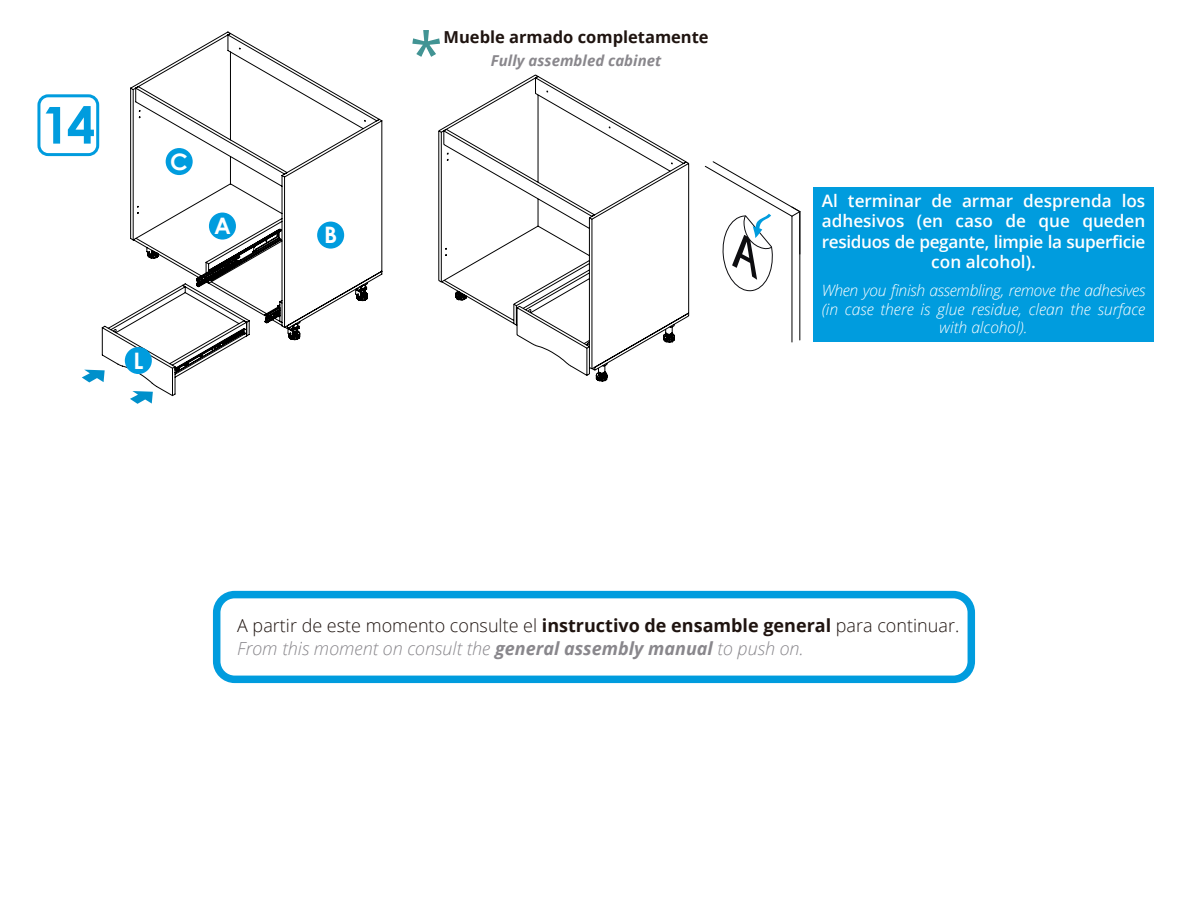
<style>
.page{position:relative;width:1188px;height:918px;background:#fff}
.page>*{position:absolute;margin:0;border:0;box-sizing:border-box;transform-origin:0 0}
.t1{font:700 51px "Century Gothic";color:#009cde}
.t2{font:700 22.65px "Century Gothic";color:#fff}
.t3{font:300 18px/23.1px "Open Sans";color:#1f1410}
.t4{font:600 17.25px/20.2px "Open Sans";color:#fff;text-align:center}
.t5{font:700 16.5px "Open Sans";color:#1f1410}
.t6{font:italic 300 15.6px/18.8px "Open Sans";color:#fff;text-align:center}
.t7{font:italic 700 15px "Open Sans";color:#89878c}
.s1{font-weight:700}
.s2{font-style:italic;color:#89878c}
.s3{font-weight:700;font-style:italic;color:#89878c}
</style>
<div class="page">
<div style="left:37px;top:94px;width:62px;height:62px;border:3px solid #009cde;border-radius:9px"></div>
<svg style="left:101px;top:31px;width:282px;height:366px"></svg>
<svg style="left:130px;top:391px;width:23px;height:13px"></svg>
<svg style="left:82px;top:370px;width:23px;height:12px"></svg>
<div style="left:125px;top:347px;width:27px;height:27px;background:#009cde;border-radius:50%"></div>
<svg style="left:438px;top:74px;width:252px;height:308px"></svg>
<hr style="left:799px;top:212px;width:1px;height:128px;background:#000">
<hr style="left:792px;top:216px;width:1px;height:126px;background:#000">
<svg style="left:704px;top:161px;width:97px;height:132px"></svg>
<div style="left:813px;top:188px;width:341px;height:154px;background:#009cde"></div>
<svg style="left:412px;top:30px;width:28px;height:27px"></svg>
<div style="left:213px;top:591px;width:762px;height:92px;border:8px solid #009cde;border-radius:18px"></div>
<h1 class="t1" style="left:41px;top:86px;width:56px">14</h1>
<p class="t2" style="left:170px;top:144px;width:19px">C</p>
<p class="t2" style="left:214px;top:209px;width:18px">A</p>
<p class="t2" style="left:133px;top:343px;width:12px">L</p>
<p class="t2" style="left:324px;top:218px;width:15px">B</p>
<p class="t5" style="left:444px;top:26px;width:267px">Mueble armado completamente</p>
<p class="t7" style="left:491px;top:50px;width:172px">Fully assembled cabinet</p>
<p class="t4" style="left:822px;top:190px;width:325px">Al terminar de armar desprenda los adhesivos (en caso de que queden residuos de pegante, limpie la superficie con alcohol).</p>
<p class="t6" style="left:822px;top:280px;width:325px">When you finish assembling, remove the adhesives (in case there is glue residue, clean the surface with alcohol).</p>
<p class="t3" style="left:237px;top:613px;width:724px">A partir de este momento consulte el <span class="s1">instructivo de ensamble general</span> para continuar.<br><span class="s2">From this moment on consult the</span> <span class="s3">general assembly manual</span> <span class="s2">to push on.</span></p>
</div>
